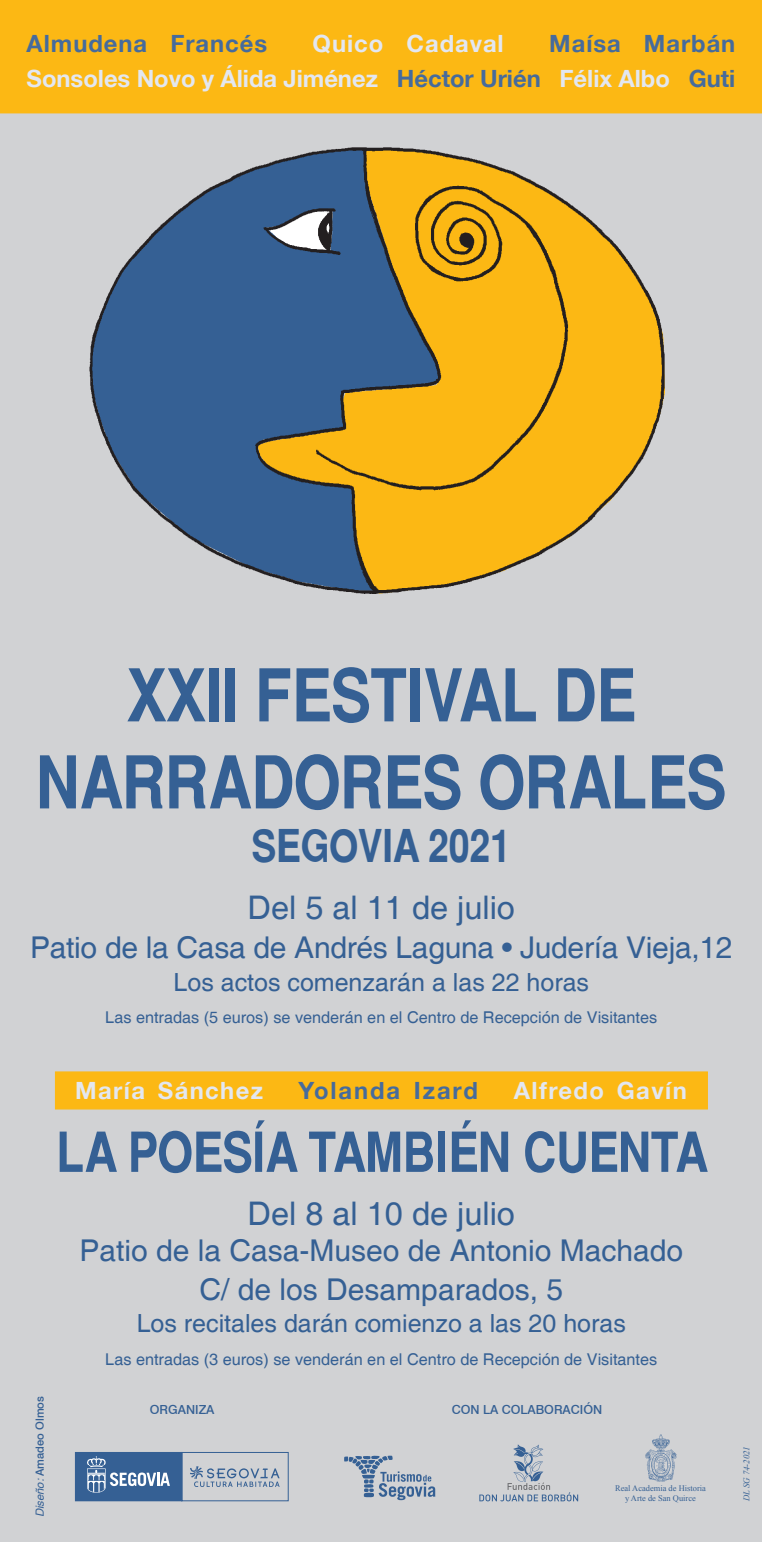
<style>
.page{position:relative;width:762px;height:1542px;background:#fff}
.page>*{position:absolute;margin:0;border:0;box-sizing:border-box;transform-origin:0 0}
.t1{font:700 72.5px "Switzerland Narrow";color:#356094}
.t2{font:700 55px "Switzerland Narrow";color:#356094}
.t3{font:700 45px "Switzerland Narrow";color:#356094}
.t4{font:32.5px "Helvetica";color:#356094}
.t5{font:30px/39px "Helvetica";color:#356094;text-align:center}
.t6{font:25px "Helvetica";color:#356094}
.Nombres_segovia{font:700 23.75px "Helvetica 75";color:#e3e7f0}
.Nombres_segovia-2{font:700 23.75px "Helvetica 75";letter-spacing:.04em;color:#466b9c}
.Nombres_segovia-3{font:700 23.75px "Helvetica 75";letter-spacing:.06em;color:#e3e7f0}
.Nombres_segovia-4{font:700 23.75px "Helvetica 75";letter-spacing:.08em;color:#466b9c}
.Nombres_segovia-5{font:700 23.75px "Helvetica 75";letter-spacing:.04em;color:#e3e7f0}
.t7{font:16.25px "Helvetica";color:#356094}
.t8{font:500 12.5px "Swiss 721 BT";color:#356094}
.t9{font:500 11.25px "Swiss 721 BT";color:#356094}
.t10{font:italic 8.75px "Times New Roman";color:#356094}
.t11{font:8.5px "Times New Roman";color:#356094}
.s1{color:#466b9c}
.s2{font-family:"Helvetica";font-weight:400;font-style:italic}
</style>
<div class="page">
<div style="left:0;top:113px;width:762px;height:1428px;background:#d1d2d4"></div>
<div style="left:91px;top:593px;width:358px;height:29px;background:#d1d2d4"></div>
<img style="left:58px;top:127px;width:642px;height:466px">
<svg style="left:75px;top:1451px;width:214px;height:50px;background:#879cb7"></svg>
<svg style="left:479px;top:1444px;width:99px;height:57px;background:#bec4cb"></svg>
<svg style="left:645px;top:1434px;width:32px;height:47px;background:#adb8c5"></svg>
<div style="left:55px;top:1071px;width:653px;height:38px;background:#fcb814;border:1px solid #fcb814"></div>
<div style="left:0;top:0;width:762px;height:113px;background:#fcb814"></div>
<svg style="left:344px;top:1455px;width:91px;height:45px;background:#a7b3c2"></svg>
<p class="Nombres_segovia-2" style="left:27px;top:29px;width:242px">Almudena Francés</p>
<p class="Nombres_segovia-5" style="left:313px;top:29px;width:193px">Quico Cadaval</p>
<p class="Nombres_segovia-2" style="left:549px;top:29px;width:188px">Maísa Marbán</p>
<p class="Nombres_segovia" style="left:27px;top:64px;width:710px">Sonsoles Novo y Álida Jiménez <span class="s1">Héctor Urién</span> Félix Albo <span class="s1">Guti</span></p>
<p class="t1" style="left:127px;top:653px;width:510px">XXII FESTIVAL DE</p>
<p class="t1" style="left:37px;top:740px;width:691px">NARRADORES ORALES</p>
<p class="t3" style="left:252px;top:820px;width:260px">SEGOVIA 2021</p>
<p class="t4" style="left:248px;top:889px;width:269px">Del 5 al 11 de julio</p>
<p class="t5" style="left:30px;top:929px;width:704px">Patio de la Casa de Andrés Laguna • Judería Vieja,12</p>
<p class="t6" style="left:173px;top:967px;width:417px">Los actos comenzarán a las 22 horas</p>
<p class="t7" style="left:105px;top:1008px;width:553px">Las entradas (5 euros) se venderán en el Centro de Recepción de Visitantes</p>
<p class="Nombres_segovia-3" style="left:75px;top:1075px;width:189px">María Sánchez</p>
<p class="Nombres_segovia-4" style="left:299px;top:1075px;width:181px">Yolanda Izard</p>
<p class="Nombres_segovia-3" style="left:514px;top:1075px;width:174px">Alfredo Gavín</p>
<p class="t2" style="left:57px;top:1119px;width:652px">LA POESÍA TAMBIÉN CUENTA</p>
<p class="t4" style="left:248px;top:1194px;width:269px">Del 8 al 10 de julio</p>
<p class="t5" style="left:79px;top:1231px;width:605px">Patio de la Casa-Museo de Antonio Machado<br>C/ de los Desamparados, 5</p>
<p class="t6" style="left:137px;top:1309px;width:491px">Los recitales darán comienzo a las 20 horas</p>
<p class="t7" style="left:105px;top:1349px;width:553px">Las entradas (3 euros) se venderán en el Centro de Recepción de Visitantes</p>
<p class="t9" style="left:33px;top:1517px;width:123px;rotate:-90deg"><span class="s2">Diseño:</span> Amadeo Olmos</p>
<p class="t8" style="left:150px;top:1402px;width:66px">ORGANIZA</p>
<p class="t8" style="left:452px;top:1402px;width:152px">CON LA COLABORACIÓN</p>
<p class="t11" style="left:615px;top:1482px;width:92px">Real Academia de Historia</p>
<p class="t11" style="left:625px;top:1492px;width:72px">y Arte de San Quirce</p>
<p class="t10" style="left:740px;top:1501px;width:57px;rotate:-90deg">DL SG 74-2021</p>
</div>
